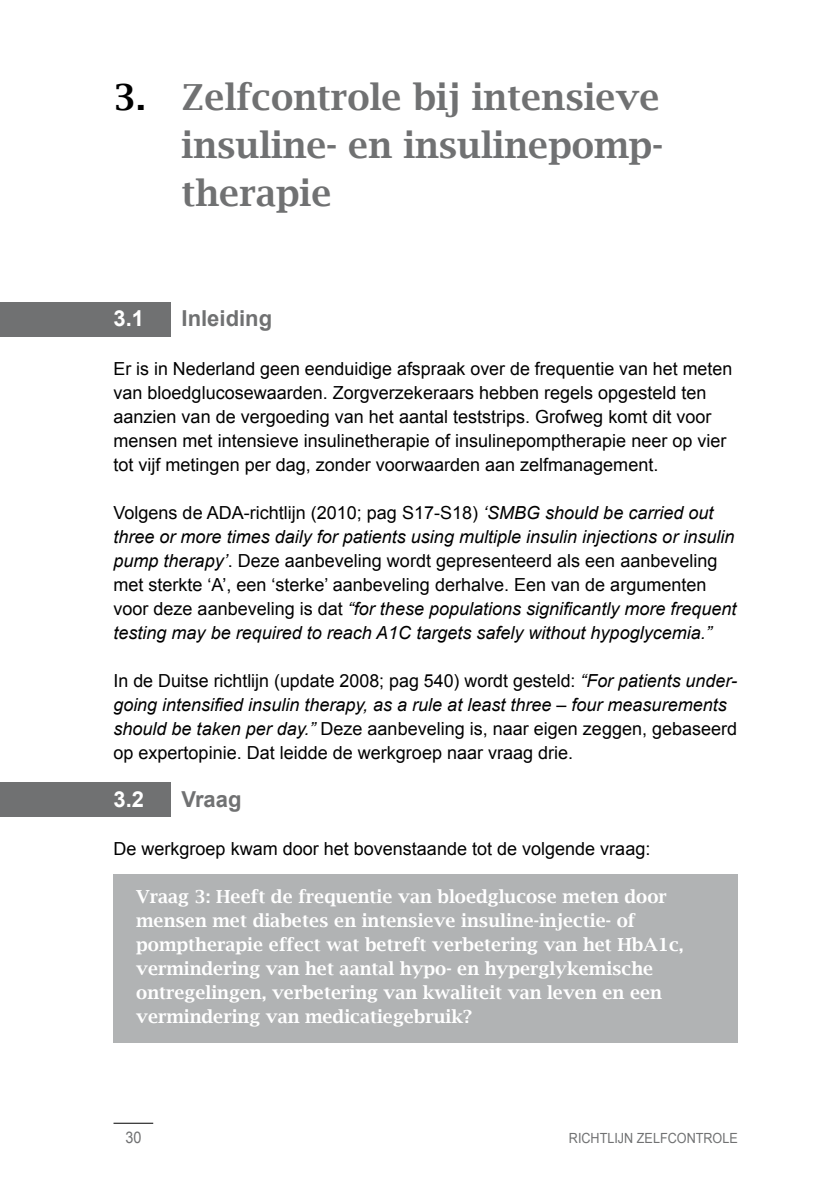
<style>
.page{position:relative;width:840px;height:1191px;background:#fff}
.page>*{position:absolute;margin:0;border:0;box-sizing:border-box;transform-origin:0 0}
.t1{font:600 36px/48px "Lucida Bright";color:#707172;text-align:justify}
.t2{font:700 22px "Arial";color:#707172}
.t3{font:700 22px "Arial";color:#fff}
.t4{font:18px/24px "Arial";color:#000}
.t5{font:italic 18px/24px "Arial";color:#000}
.t6{font:600 18px/24px "Lucida Bright";color:#fff}
.t7{font:16px "Arial";color:#707172;scale:.9 1}
.t8{font:14px "Arial";color:#707172;scale:.9 1}
.s1{color:#000}
.s2{font-style:normal}
.s3{font-style:italic}
</style>
<div class="page">
<hr style="left:113px;top:1122px;width:40px;height:1px;background:#000">
<div style="left:113px;top:874px;width:624px;height:168px;background:#b1b3b4"></div>
<div style="left:0;top:302px;width:170px;height:34px;background:#707172"></div>
<div style="left:0;top:782px;width:170px;height:34px;background:#707172"></div>
<h1 class="t1" style="left:181px;top:73px;width:480px;text-indent:-68px"><span class="s1">3.</span> Zelfcontrole bij intensieve insuline- en insulinepomp&shy;therapie</h1>
<p class="t3" style="left:113px;top:304px;width:32px">3.1</p>
<p class="t2" style="left:181px;top:304px;width:92px">Inleiding</p>
<p class="t4" style="left:113px;top:356px;width:620px">Er is in Nederland geen eenduidige afspraak over de frequentie van het meten van bloedglucosewaarden. Zorgverzekeraars hebben regels opgesteld ten aanzien van de vergoeding van het aantal teststrips. Grofweg komt dit voor mensen met intensieve insulinetherapie of insulinepomptherapie neer op vier tot vijf metingen per dag, zonder voorwaarden aan zelfmanagement.</p>
<p class="t5" style="left:113px;top:500px;width:624px"><span class="s2">Volgens de ADA-richtlijn (2010; pag S17-S18)</span> ‘SMBG should be carried out three or more times daily for patients using multiple insulin injections or insulin pump therapy’<span class="s2">. Deze aanbeveling wordt gepresenteerd als een aanbeveling met sterkte ‘A’, een ‘sterke’ aanbeveling derhalve. Een van de argumenten voor deze aanbeveling is dat</span> “for these populations significantly more frequent testing may be required to reach A1C targets safely without hypoglycemia.”</p>
<p class="t4" style="left:113px;top:668px;width:625px">In de Duitse richtlijn (update 2008; pag 540) wordt gesteld: <span class="s3">“For patients under&shy;going intensified insulin therapy, as a rule at least three – four measurements should be taken per day.”</span> Deze aanbeveling is, naar eigen zeggen, gebaseerd op expertopinie. Dat leidde de werkgroep naar vraag drie.</p>
<p class="t3" style="left:113px;top:784px;width:32px">3.2</p>
<p class="t2" style="left:181px;top:784px;width:61px">Vraag</p>
<p class="t4" style="left:113px;top:836px;width:538px">De werkgroep kwam door het bovenstaande tot de volgende vraag:</p>
<p class="t6" style="left:136px;top:884px;width:548px">Vraag 3: Heeft de frequentie van bloedglucose meten door mensen met diabetes en intensieve insuline-injectie- of pomptherapie effect wat betreft verbetering van het HbA1c, vermindering van het aantal hypo- en hyperglykemische ontregelingen, verbetering van kwaliteit van leven en een vermindering van medicatiegebruik?</p>
<p class="t7" style="left:125px;top:1126px;width:19px">30</p>
<p class="t8" style="left:568px;top:1128px;width:189px">RICHTLIJN ZELFCONTROLE</p>
</div>
